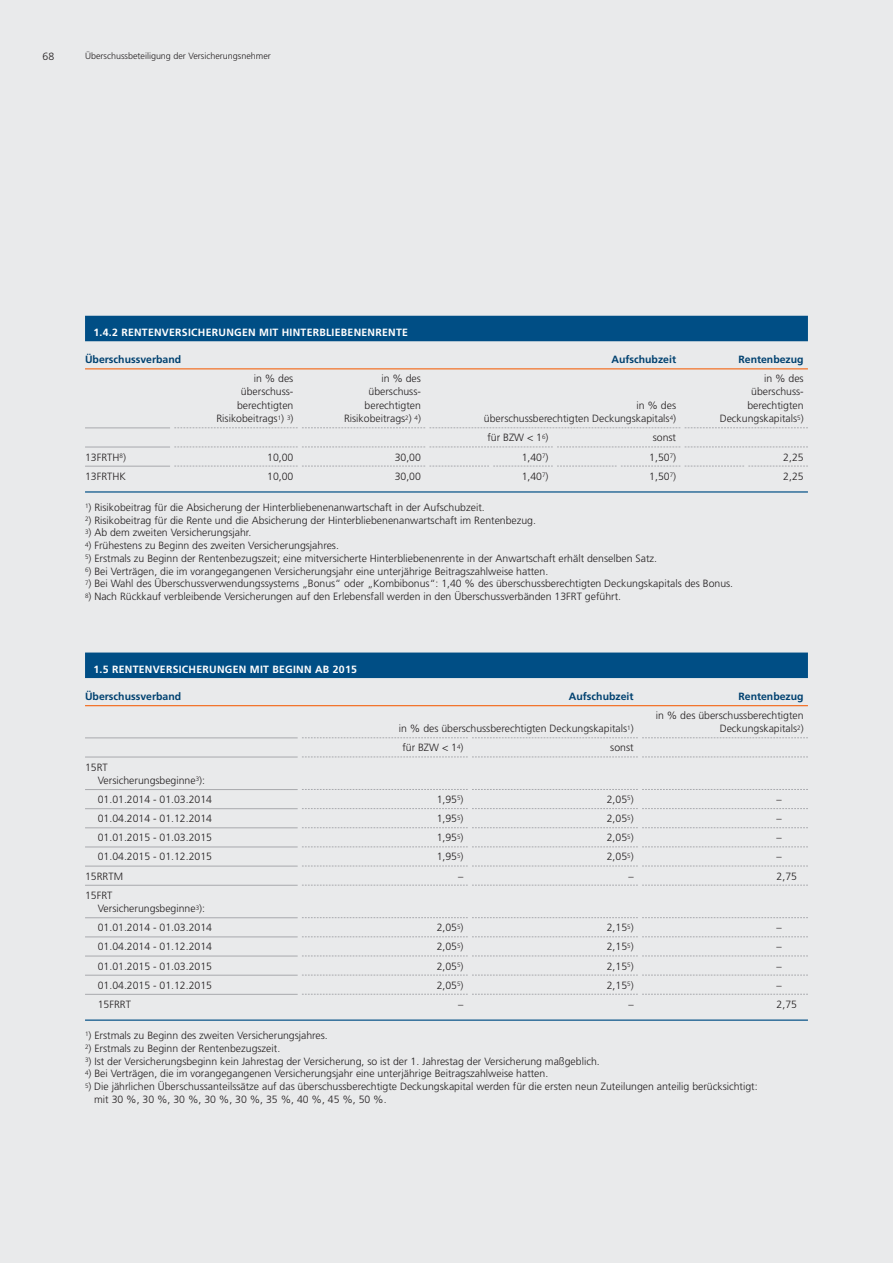
<style>
.page{position:relative;width:893px;height:1263px;background:#e9eaeb}
.page>*{position:absolute;margin:0;border:0;box-sizing:border-box;transform-origin:0 0}
.t1{font:300 10.5px/13.4px "Frutiger LT";color:#231f20}
.t2{font:700 10.5px "Frutiger LT";letter-spacing:.025em;color:#fff}
.t3{font:700 10.5px "Frutiger LT";color:#004170}
.t4{font:300 9px "Frutiger LT";color:#231f20}
</style>
<div class="page">
<div style="left:85px;top:316px;width:723px;height:25px;background:#004e85"></div>
<hr style="left:85px;top:368px;width:723px;height:1px;background:#f36e21">
<hr style="left:85px;top:428px;width:85px;height:1px;background:#a8a9ad">
<hr style="left:85px;top:447px;width:85px;height:1px;background:#a8a9ad">
<hr style="left:85px;top:466px;width:85px;height:1px;background:#a8a9ad">
<hr style="left:85px;top:491px;width:723px;height:2px;background:#004e85">
<svg style="left:174px;top:447px;width:634px;height:1px"></svg>
<svg style="left:302px;top:737px;width:506px;height:1px"></svg>
<svg style="left:302px;top:757px;width:506px;height:1px"></svg>
<svg style="left:302px;top:789px;width:506px;height:1px"></svg>
<svg style="left:302px;top:808px;width:506px;height:1px"></svg>
<svg style="left:302px;top:827px;width:506px;height:1px"></svg>
<svg style="left:302px;top:846px;width:506px;height:1px"></svg>
<svg style="left:302px;top:866px;width:506px;height:1px"></svg>
<svg style="left:302px;top:885px;width:506px;height:1px"></svg>
<svg style="left:302px;top:917px;width:506px;height:1px"></svg>
<svg style="left:302px;top:936px;width:506px;height:1px"></svg>
<svg style="left:302px;top:956px;width:506px;height:1px"></svg>
<svg style="left:302px;top:975px;width:506px;height:1px"></svg>
<svg style="left:302px;top:994px;width:506px;height:1px"></svg>
<svg style="left:174px;top:427px;width:634px;height:1px"></svg>
<svg style="left:174px;top:466px;width:634px;height:1px"></svg>
<div style="left:85px;top:652px;width:723px;height:26px;background:#004e85"></div>
<hr style="left:85px;top:705px;width:723px;height:1px;background:#f36e21">
<hr style="left:85px;top:738px;width:213px;height:1px;background:#a8a9ad">
<hr style="left:85px;top:757px;width:213px;height:1px;background:#a8a9ad">
<hr style="left:85px;top:789px;width:213px;height:1px;background:#a8a9ad">
<hr style="left:85px;top:808px;width:213px;height:1px;background:#a8a9ad">
<hr style="left:85px;top:827px;width:213px;height:1px;background:#a8a9ad">
<hr style="left:85px;top:847px;width:213px;height:1px;background:#a8a9ad">
<hr style="left:85px;top:866px;width:213px;height:1px;background:#a8a9ad">
<hr style="left:85px;top:885px;width:213px;height:1px;background:#a8a9ad">
<hr style="left:85px;top:917px;width:213px;height:1px;background:#a8a9ad">
<hr style="left:85px;top:936px;width:213px;height:1px;background:#a8a9ad">
<hr style="left:85px;top:956px;width:213px;height:1px;background:#a8a9ad">
<hr style="left:85px;top:975px;width:213px;height:1px;background:#a8a9ad">
<hr style="left:85px;top:994px;width:213px;height:1px;background:#a8a9ad">
<hr style="left:85px;top:1019px;width:723px;height:2px;background:#004e85">
<p class="t1" style="left:43px;top:51px;width:13px">68</p>
<p class="t4" style="left:85px;top:53px;width:187px">Überschussbeteiligung der Versicherungsnehmer</p>
<p class="t2" style="left:94px;top:328px;width:316px">1.4.2 RENTENVERSICHERUNGEN MIT HINTERBLIEBENENRENTE</p>
<p class="t3" style="left:85px;top:355px;width:98px">Überschussverband</p>
<p class="t3" style="left:611px;top:355px;width:66px">Aufschubzeit</p>
<p class="t3" style="left:738px;top:355px;width:67px">Rentenbezug</p>
<p class="t1" style="left:254px;top:373px;width:41px">in % des</p>
<p class="t1" style="left:381px;top:373px;width:41px">in % des</p>
<p class="t1" style="left:764px;top:373px;width:41px">in % des</p>
<p class="t1" style="left:241px;top:386px;width:54px">überschuss-</p>
<p class="t1" style="left:368px;top:386px;width:54px">überschuss-</p>
<p class="t1" style="left:751px;top:386px;width:54px">überschuss-</p>
<p class="t1" style="left:237px;top:399px;width:58px">berechtigten</p>
<p class="t1" style="left:365px;top:399px;width:58px">berechtigten</p>
<p class="t1" style="left:636px;top:399px;width:41px">in % des</p>
<p class="t1" style="left:747px;top:399px;width:58px">berechtigten</p>
<p class="t1" style="left:216px;top:413px;width:78px">Risikobeitrags<sup>1</sup>) <sup>3</sup>)</p>
<p class="t1" style="left:344px;top:413px;width:78px">Risikobeitrags<sup>2</sup>) <sup>4</sup>)</p>
<p class="t1" style="left:484px;top:413px;width:194px">überschussberechtigten Deckungskapitals<sup>4</sup>)</p>
<p class="t1" style="left:720px;top:413px;width:85px">Deckungskapitals<sup>5</sup>)</p>
<p class="t1" style="left:487px;top:432px;width:63px">für BZW &lt; 1<sup>6</sup>)</p>
<p class="t1" style="left:653px;top:432px;width:25px">sonst</p>
<p class="t1" style="left:85px;top:451px;width:42px">13FRTH<sup>8</sup>)</p>
<p class="t1" style="left:267px;top:451px;width:28px">10,00</p>
<p class="t1" style="left:395px;top:451px;width:28px">30,00</p>
<p class="t1" style="left:522px;top:451px;width:28px">1,40<sup>7</sup>)</p>
<p class="t1" style="left:649px;top:451px;width:28px">1,50<sup>7</sup>)</p>
<p class="t1" style="left:783px;top:451px;width:22px">2,25</p>
<p class="t1" style="left:85px;top:470px;width:42px">13FRTHK</p>
<p class="t1" style="left:267px;top:470px;width:28px">10,00</p>
<p class="t1" style="left:395px;top:470px;width:28px">30,00</p>
<p class="t1" style="left:522px;top:470px;width:28px">1,40<sup>7</sup>)</p>
<p class="t1" style="left:649px;top:470px;width:28px">1,50<sup>7</sup>)</p>
<p class="t1" style="left:783px;top:470px;width:22px">2,25</p>
<p class="t1" style="left:85px;top:501px;width:401px"><sup>1</sup>) Risikobeitrag für die Absicherung der Hinterbliebenenanwartschaft in der Aufschubzeit.</p>
<p class="t1" style="left:85px;top:514px;width:452px"><sup>2</sup>) Risikobeitrag für die Rente und die Absicherung der Hinterbliebenenanwartschaft im Rentenbezug.</p>
<p class="t1" style="left:85px;top:527px;width:168px"><sup>3</sup>) Ab dem zweiten Versicherungsjahr.</p>
<p class="t1" style="left:85px;top:540px;width:255px"><sup>4</sup>) Frühestens zu Beginn des zweiten Versicherungsjahres.</p>
<p class="t1" style="left:85px;top:552px;width:573px"><sup>5</sup>) Erstmals zu Beginn der Rentenbezugszeit; eine mitversicherte Hinterbliebenenrente in der Anwartschaft erhält denselben Satz.</p>
<p class="t1" style="left:85px;top:565px;width:465px"><sup>6</sup>) Bei Verträgen, die im vorangegangenen Versicherungsjahr eine unterjährige Beitragszahlweise hatten.</p>
<p class="t1" style="left:85px;top:578px;width:650px"><sup>7</sup>) Bei Wahl des Überschussverwendungssystems „Bonus“ oder „Kombibonus“: 1,40 % des überschussberechtigten Deckungskapitals des Bonus.</p>
<p class="t1" style="left:85px;top:591px;width:537px"><sup>8</sup>) Nach Rückkauf verbleibende Versicherungen auf den Erlebensfall werden in den Überschussverbänden 13FRT geführt.</p>
<p class="t2" style="left:94px;top:665px;width:265px">1.5 RENTENVERSICHERUNGEN MIT BEGINN AB 2015</p>
<p class="t3" style="left:85px;top:692px;width:98px">Überschussverband</p>
<p class="t3" style="left:569px;top:692px;width:66px">Aufschubzeit</p>
<p class="t3" style="left:738px;top:692px;width:67px">Rentenbezug</p>
<p class="t1" style="left:656px;top:709px;width:149px">in % des überschussberechtigten</p>
<p class="t1" style="left:399px;top:723px;width:236px">in % des überschussberechtigten Deckungskapitals<sup>1</sup>)</p>
<p class="t1" style="left:720px;top:723px;width:85px">Deckungskapitals<sup>2</sup>)</p>
<p class="t1" style="left:402px;top:742px;width:63px">für BZW &lt; 1<sup>4</sup>)</p>
<p class="t1" style="left:610px;top:742px;width:25px">sonst</p>
<p class="t1" style="left:98px;top:761px;width:109px;text-indent:-13px">15RT<br>Versicherungsbeginne<sup>3</sup>):</p>
<p class="t1" style="left:98px;top:793px;width:116px">01.01.2014 - 01.03.2014</p>
<p class="t1" style="left:437px;top:793px;width:28px">1,95<sup>5</sup>)</p>
<p class="t1" style="left:607px;top:793px;width:28px">2,05<sup>5</sup>)</p>
<p class="t1" style="left:777px;top:793px;width:7px">–</p>
<p class="t1" style="left:98px;top:813px;width:116px">01.04.2014 - 01.12.2014</p>
<p class="t1" style="left:437px;top:813px;width:28px">1,95<sup>5</sup>)</p>
<p class="t1" style="left:607px;top:813px;width:28px">2,05<sup>5</sup>)</p>
<p class="t1" style="left:777px;top:813px;width:7px">–</p>
<p class="t1" style="left:98px;top:832px;width:116px">01.01.2015 - 01.03.2015</p>
<p class="t1" style="left:437px;top:832px;width:28px">1,95<sup>5</sup>)</p>
<p class="t1" style="left:607px;top:832px;width:28px">2,05<sup>5</sup>)</p>
<p class="t1" style="left:777px;top:832px;width:7px">–</p>
<p class="t1" style="left:98px;top:851px;width:116px">01.04.2015 - 01.12.2015</p>
<p class="t1" style="left:437px;top:851px;width:28px">1,95<sup>5</sup>)</p>
<p class="t1" style="left:607px;top:851px;width:28px">2,05<sup>5</sup>)</p>
<p class="t1" style="left:777px;top:851px;width:7px">–</p>
<p class="t1" style="left:85px;top:870px;width:39px">15RRTM</p>
<p class="t1" style="left:458px;top:870px;width:7px">–</p>
<p class="t1" style="left:628px;top:870px;width:7px">–</p>
<p class="t1" style="left:777px;top:870px;width:22px">2,75</p>
<p class="t1" style="left:98px;top:889px;width:109px;text-indent:-13px">15FRT<br>Versicherungsbeginne<sup>3</sup>):</p>
<p class="t1" style="left:98px;top:922px;width:116px">01.01.2014 - 01.03.2014</p>
<p class="t1" style="left:437px;top:922px;width:28px">2,05<sup>5</sup>)</p>
<p class="t1" style="left:607px;top:922px;width:28px">2,15<sup>5</sup>)</p>
<p class="t1" style="left:777px;top:922px;width:7px">–</p>
<p class="t1" style="left:98px;top:941px;width:116px">01.04.2014 - 01.12.2014</p>
<p class="t1" style="left:437px;top:941px;width:28px">2,05<sup>5</sup>)</p>
<p class="t1" style="left:607px;top:941px;width:28px">2,15<sup>5</sup>)</p>
<p class="t1" style="left:777px;top:941px;width:7px">–</p>
<p class="t1" style="left:98px;top:960px;width:116px">01.01.2015 - 01.03.2015</p>
<p class="t1" style="left:437px;top:960px;width:28px">2,05<sup>5</sup>)</p>
<p class="t1" style="left:607px;top:960px;width:28px">2,15<sup>5</sup>)</p>
<p class="t1" style="left:777px;top:960px;width:7px">–</p>
<p class="t1" style="left:98px;top:979px;width:116px">01.04.2015 - 01.12.2015</p>
<p class="t1" style="left:437px;top:979px;width:28px">2,05<sup>5</sup>)</p>
<p class="t1" style="left:607px;top:979px;width:28px">2,15<sup>5</sup>)</p>
<p class="t1" style="left:777px;top:979px;width:7px">–</p>
<p class="t1" style="left:98px;top:998px;width:35px">15FRRT</p>
<p class="t1" style="left:458px;top:998px;width:7px">–</p>
<p class="t1" style="left:628px;top:998px;width:7px">–</p>
<p class="t1" style="left:777px;top:998px;width:22px">2,75</p>
<p class="t1" style="left:85px;top:1029px;width:244px"><sup>1</sup>) Erstmals zu Beginn des zweiten Versicherungsjahres.</p>
<p class="t1" style="left:85px;top:1042px;width:197px"><sup>2</sup>) Erstmals zu Beginn der Rentenbezugszeit.</p>
<p class="t1" style="left:85px;top:1055px;width:516px"><sup>3</sup>) Ist der Versicherungsbeginn kein Jahrestag der Versicherung, so ist der 1. Jahrestag der Versicherung maßgeblich.</p>
<p class="t1" style="left:85px;top:1068px;width:465px"><sup>4</sup>) Bei Verträgen, die im vorangegangenen Versicherungsjahr eine unterjährige Beitragszahlweise hatten.</p>
<p class="t1" style="left:94px;top:1081px;width:665px;line-height:12.8px;text-indent:-9px"><sup>5</sup>) Die jährlichen Überschussanteilssätze auf das überschussberechtigte Deckungskapital werden für die ersten neun Zuteilungen anteilig berücksichtigt: mit 30 %, 30 %, 30 %, 30 %, 30 %, 35 %, 40 %, 45 %, 50 %.</p>
</div>
